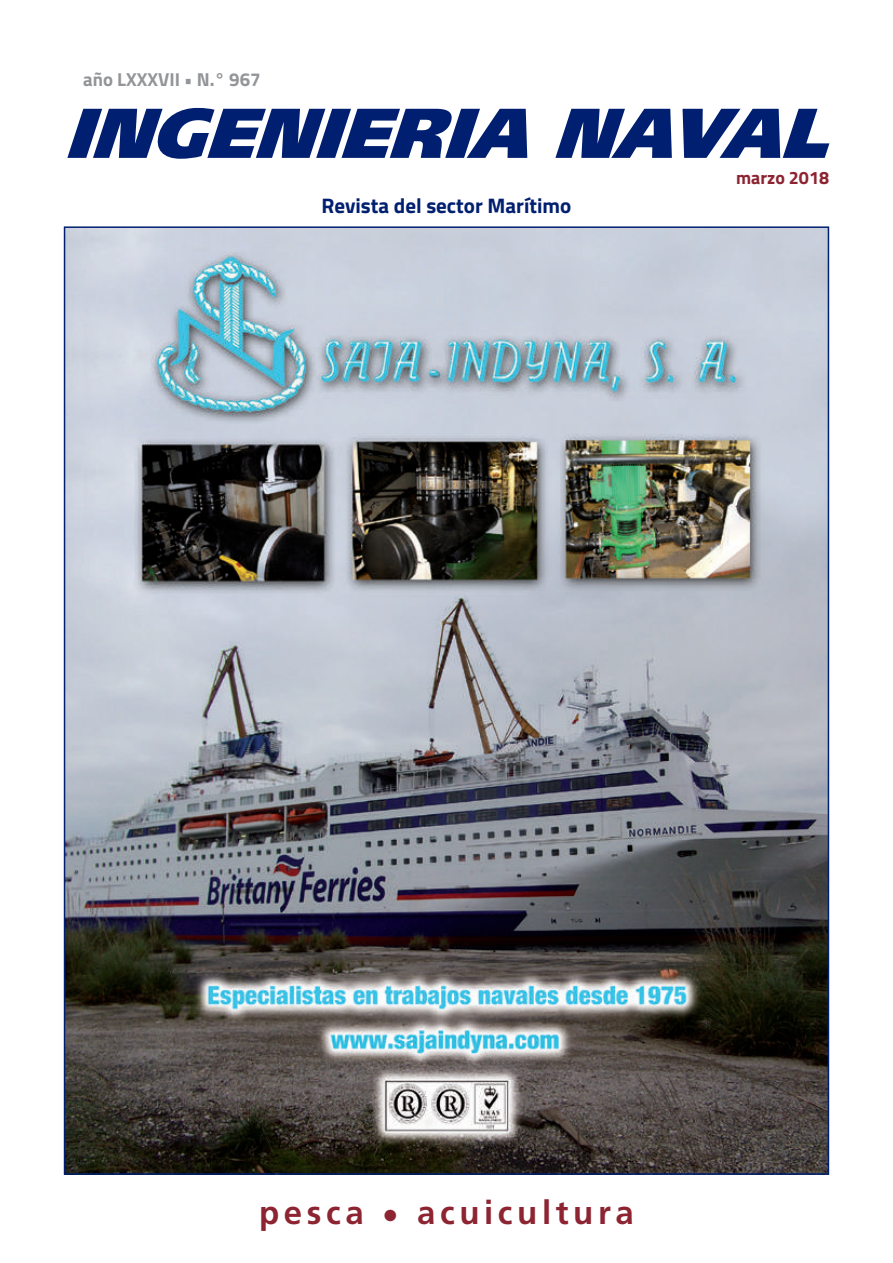
<style>
.page{position:relative;width:893px;height:1263px;background:#fff}
.page>*{position:absolute;margin:0;border:0;box-sizing:border-box;transform-origin:0 0}
.t1{font:italic 900 70.35px "Frutiger";color:#001f70}
.t2{font:700 33px "Frutiger";letter-spacing:.14em;color:#8d2431}
.t3{font:700 21px "Titillium";color:#001f70}
.t4{font:700 18.75px "Titillium";color:#939598}
.t5{font:700 18px "Titillium";color:#8d2431}
</style>
<div class="page">
<img style="left:67px;top:229px;width:759px;height:943px">
<p class="t4" style="left:83px;top:65px;width:179px">año LXXXVII • N.° 967</p>
<h1 class="t1" style="left:64px;top:90px;width:791px">INGENIERIA NAVAL</h1>
<p class="t3" style="left:322px;top:189px;width:251px">Revista del sector Marítimo</p>
<p class="t5" style="left:736px;top:164px;width:95px">marzo 2018</p>
<h2 class="t2" style="left:259px;top:1193px;width:376px">pesca • acuicultura</h2>
</div>
